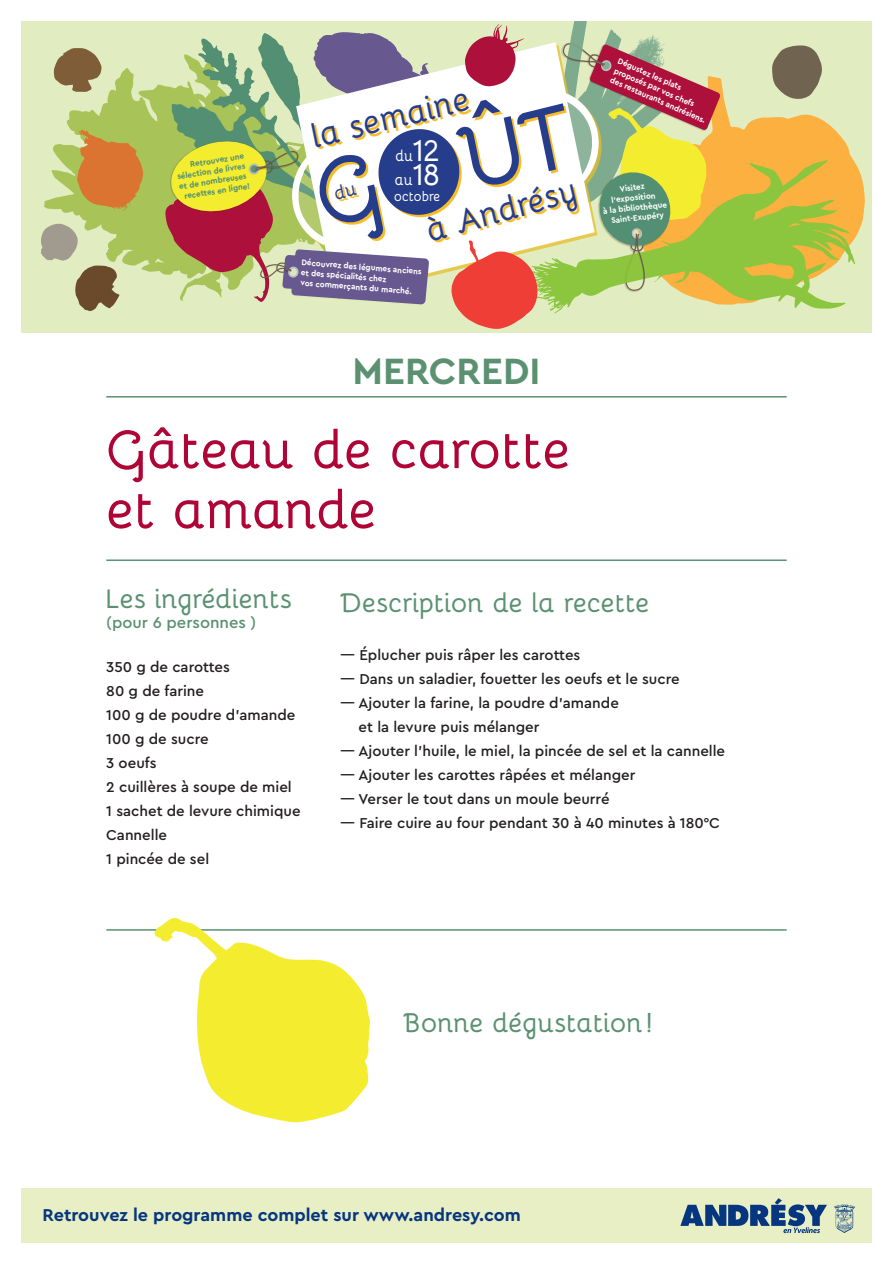
<style>
.page{position:relative;width:893px;height:1263px;background:#fff}
.page>*{position:absolute;margin:0;border:0;box-sizing:border-box;transform-origin:0 0}
.t1{font:700 54px/60px "Bellota";letter-spacing:-.025em;color:#af0536}
.t2{font:700 38.4px "Cera Pro";color:#5b9171}
.t3{font:700 33.75px "Bellota";color:#263d8b;scale:.96 1}
.t4{font:700 27px "Bellota";letter-spacing:-.01em;color:#5b9171}
.t5{font:700 18px "Cera Pro";color:#063680}
.t6{font:500 16.5px "Cera Pro";color:#5b9171}
.t7{font:700 15.6px/24px "Bellota";color:#fff;scale:.94 1}
.t8{font:500 15px/24px "Cera Pro";color:#231f20}
.t9{font:700 13.8px "Bellota";letter-spacing:-.005em;color:#fff;scale:.94 1}
.t10{font:700 8.55px/10.2px "Cera Pro";color:#fff;scale:.95 1}
.t11{font:700 8.55px/10.2px "Cera Pro";color:#fff;scale:.94 1}
.t12{font:700 8.4px "Cera Pro";color:#528f73;scale:.95 1}
.t13{font:700 8.4px/10.2px "Cera Pro";color:#fff;text-align:center;scale:.96 1}
.s1{font-size:31.5px}
</style>
<div class="page">
<div style="left:21px;top:21px;width:851px;height:312px;background:#e1edc1"></div>
<svg style="left:44px;top:68px;width:121px;height:207px;fill:#a8c357"></svg>
<svg style="left:720px;top:78px;width:145px;height:186px"></svg>
<svg style="left:720px;top:159px;width:135px;height:150px;background:#c0c24d"></svg>
<svg style="left:772px;top:45px;width:50px;height:55px"></svg>
<svg style="left:54px;top:48px;width:48px;height:44px"></svg>
<svg style="left:41px;top:222px;width:79px;height:89px"></svg>
<svg style="left:77px;top:129px;width:67px;height:82px;background:#ca8e3e"></svg>
<div style="left:21px;top:1188px;width:851px;height:54px;background:#e8efc5"></div>
<svg style="left:834px;top:1204px;width:21px;height:29px"></svg>
<svg style="left:680px;top:1198px;width:147px;height:35px"></svg>
<hr style="left:106px;top:396px;width:681px;height:2px;background:#5b9171">
<hr style="left:106px;top:559px;width:681px;height:2px;background:#5b9171">
<hr style="left:106px;top:929px;width:681px;height:2px;background:#5b9171">
<svg style="left:154px;top:918px;width:217px;height:205px"></svg>
<svg style="left:165px;top:21px;width:555px;height:308px"></svg>
<p class="t12" style="left:189px;top:159px;width:59px;rotate:-9deg">Retrouvez une</p>
<p class="t12" style="left:176px;top:171px;width:74px;rotate:-9deg">sélection de livres</p>
<p class="t12" style="left:178px;top:181px;width:73px;rotate:-9deg">et de nombreuses</p>
<p class="t12" style="left:183px;top:190px;width:73px;rotate:-9deg">recettes en ligne!</p>
<h3 class="t3" style="left:305px;top:111px;width:170px;rotate:-14deg">la semaine</h3>
<h3 class="t3" style="left:419px;top:206px;width:163px;rotate:-16deg">à Andrésy</h3>
<p class="t7" style="left:395px;top:143px;width:50px">du<span class="s1">12 </span>au<span class="s1">18</span></p>
<p class="t9" style="left:394px;top:185px;width:51px">octobre</p>
<p class="t10" style="left:302px;top:256px;width:128px;rotate:5deg">Découvrez des légumes anciens et des spécialités chez<br>vos commerçants du marché.</p>
<p class="t11" style="left:620px;top:56px;width:112px;rotate:23deg">Dégustez les plats proposés par vos chefs<br>des restaurants andrésiens.</p>
<p class="t13" style="left:601px;top:185px;width:68px;rotate:-6deg">Visitez l’exposition<br>à la bibliothèque<br>Saint-Exupéry</p>
<p class="t2" style="left:352px;top:345px;width:190px">MERCREDI</p>
<p class="t1" style="left:106px;top:416px;width:467px">Gâteau de carotte et amande</p>
<p class="t4" style="left:106px;top:577px;width:188px">Les ingrédients</p>
<p class="t6" style="left:106px;top:611px;width:152px">(pour 6 personnes )</p>
<p class="t8" style="left:106px;top:654px;width:125px">350 g de carottes</p>
<p class="t8" style="left:106px;top:678px;width:99px">80 g de farine</p>
<p class="t8" style="left:106px;top:702px;width:191px">100 g de poudre d’amande</p>
<p class="t8" style="left:106px;top:726px;width:104px">100 g de sucre</p>
<p class="t8" style="left:106px;top:750px;width:52px">3 oeufs</p>
<p class="t8" style="left:106px;top:774px;width:187px">2 cuillères à soupe de miel</p>
<p class="t8" style="left:106px;top:798px;width:196px">1 sachet de levure chimique</p>
<p class="t8" style="left:106px;top:822px;width:62px">Cannelle</p>
<p class="t8" style="left:106px;top:846px;width:104px">1 pincée de sel</p>
<p class="t4" style="left:340px;top:581px;width:311px">Description de la recette</p>
<p class="t8" style="left:340px;top:642px;width:242px">― Éplucher puis râper les carottes</p>
<p class="t8" style="left:340px;top:666px;width:341px">― Dans un saladier, fouetter les oeufs et le sucre</p>
<p class="t8" style="left:359px;top:690px;width:262px;text-indent:-18px">― Ajouter la farine, la poudre d’amande et la levure puis mélanger</p>
<p class="t8" style="left:340px;top:738px;width:386px">― Ajouter l’huile, le miel, la pincée de sel et la cannelle</p>
<p class="t8" style="left:340px;top:762px;width:297px">― Ajouter les carottes râpées et mélanger</p>
<p class="t8" style="left:340px;top:786px;width:271px">― Verser le tout dans un moule beurré</p>
<p class="t8" style="left:340px;top:810px;width:381px">― Faire cuire au four pendant 30 à 40 minutes à 180°C</p>
<p class="t4" style="left:403px;top:1001px;width:251px">Bonne dégustation!</p>
<p class="t5" style="left:43px;top:1203px;width:480px">Retrouvez le programme complet sur www.andresy.com</p>
</div>
